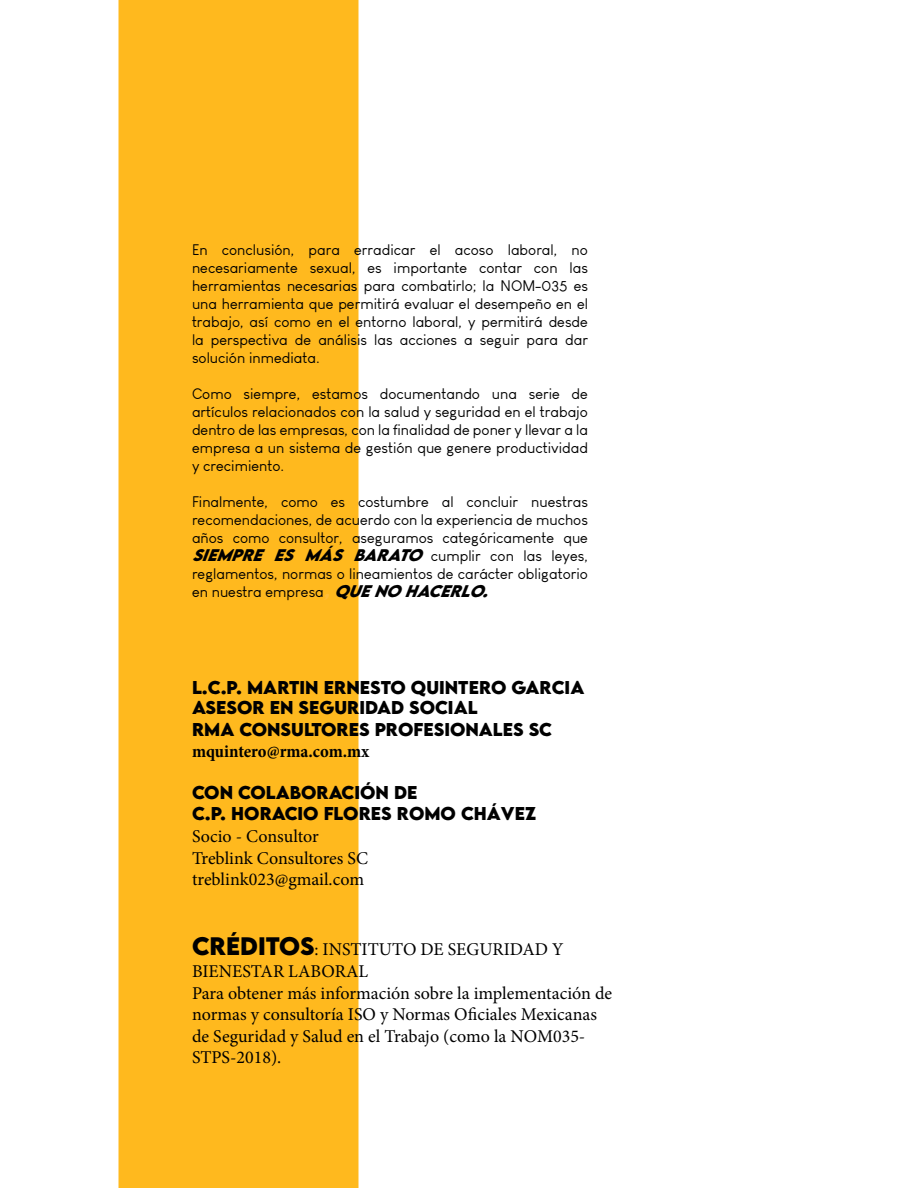
<style>
.page{position:relative;width:918px;height:1188px;background:#fff}
.page>*{position:absolute;margin:0;border:0;box-sizing:border-box;transform-origin:0 0}
.t1{font:18px/21.6px "Minion Pro";color:#000}
.t2{font:700 condensed 18px "Minion Pro";color:#000}
.t3{font:700 16.5px "LEMONMILK";color:#000}
.t4{font:15px/18px "Louis George Cafe";color:#000;text-align:justify}
.s1{font-family:"LEMONMILK";font-weight:700;font-style:italic}
.s2{font-family:"LEMONMILK";font-weight:700;font-style:italic;color:#ffbd39}
.s3{font-family:"LEMONMILK";font-weight:700;font-size:22.5px}
</style>
<div class="page">
<div style="left:118px;top:0;width:241px;height:1188px;background:#ffb91e"></div>
<p class="t4" style="left:192px;top:241px;width:398px">En conclusión, para erradicar el acoso laboral, no necesariamente sexual, es importante contar con las herramientas necesarias para combatirlo; la NOM-035 es una herramienta que permitirá evaluar el desempeño en el trabajo, así como en el entorno laboral, y permitirá desde la perspectiva de análisis las acciones a seguir para dar solución inmediata.</p>
<p class="t4" style="left:192px;top:385px;width:398px">Como siempre, estamos documentando una serie de artículos relacionados con la salud y seguridad en el trabajo dentro de las empresas, con la finalidad de poner y llevar a la empresa a un sistema de gestión que genere productividad y crecimiento.</p>
<p class="t4" style="left:192px;top:493px;width:398px">Finalmente, como es costumbre al concluir nuestras recomendaciones, de acuerdo con la experiencia de muchos años como consultor, aseguramos categóricamente que <span class="s1">SIEMPRE ES MÁS BARATO</span>cumplir con las leyes, reglamentos, normas o lineamientos de carácter obligatorio en nuestra empresa<span class="s2">,</span><span class="s1">QUENOHACERLO.</span></p>
<p class="t3" style="left:192px;top:677px;width:394px">L.C.P. MARTIN ERNESTO QUINTERO GARCIA</p>
<p class="t3" style="left:192px;top:696px;width:287px">ASESOR EN SEGURIDAD SOCIAL</p>
<p class="t3" style="left:192px;top:718px;width:15px">RMA</p>
<p class="t3" style="left:239px;top:718px;width:302px">CONSULTORES PROFESIONALES SC</p>
<p class="t2" style="left:192px;top:739px;width:179px">mquintero@rma.com.mx</p>
<p class="t3" style="left:192px;top:781px;width:227px">CON COLABORACIÓN DE</p>
<p class="t3" style="left:192px;top:803px;width:346px">C.P. HORACIO FLORES ROMO CHÁVEZ</p>
<p class="t1" style="left:192px;top:825px;width:128px">Socio - Consultor</p>
<p class="t1" style="left:192px;top:847px;width:178px">Treblink Consultores SC</p>
<p class="t1" style="left:192px;top:869px;width:174px">treblink023@gmail.com</p>
<p class="t1" style="left:192px;top:939px;width:373px"><span class="s3">CRÉDITOS</span>: INSTITUTO DE SEGURIDAD Y<br>BIENESTAR LABORAL</p>
<p class="t1" style="left:192px;top:982px;width:422px">Para obtener más información sobre la implementación de normas y consultoría ISO y Normas Oficiales Mexicanas de Seguridad y Salud en el Trabajo (como la NOM035- STPS-2018).</p>
</div>
